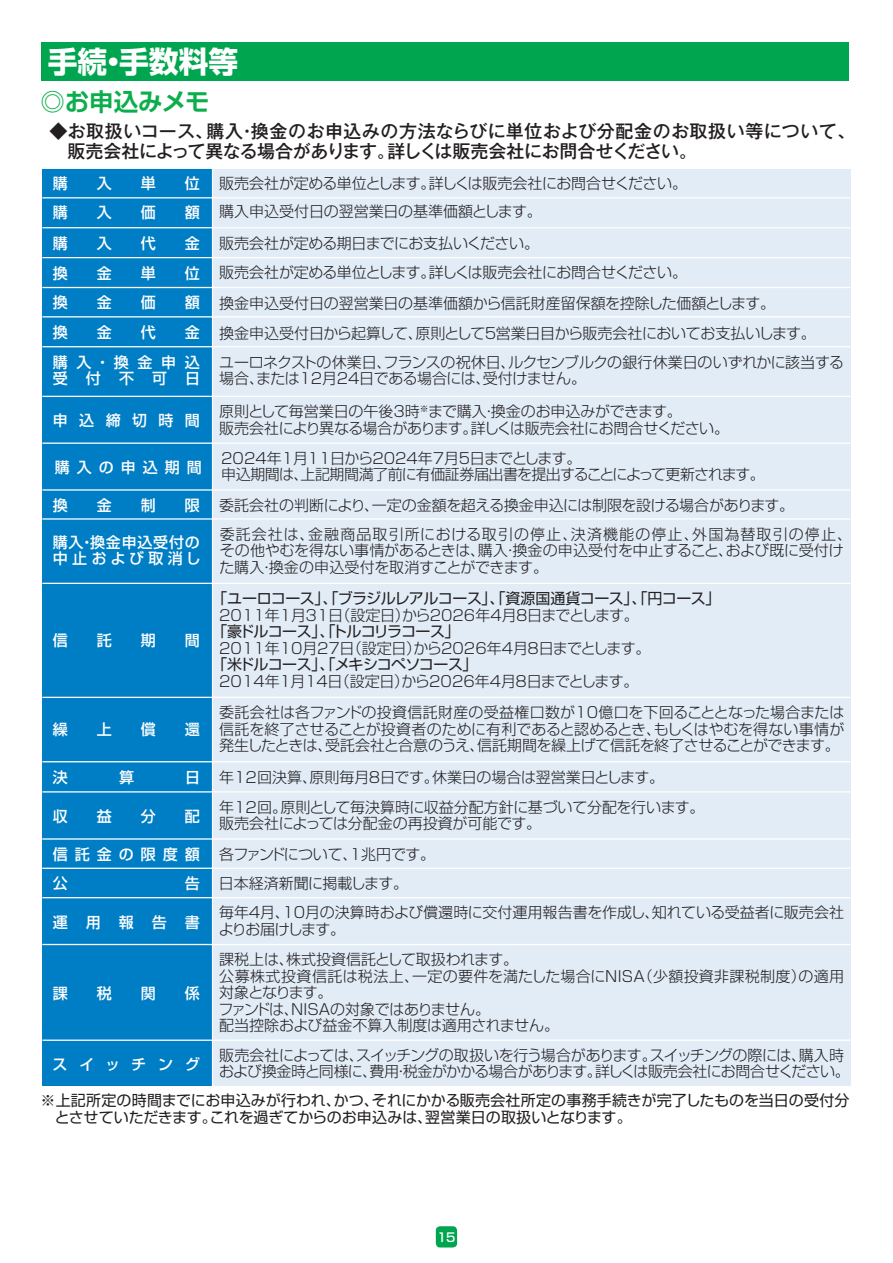
<style>
.page{position:relative;width:893px;height:1263px;background:#fff}
.page>*{position:absolute;margin:0;border:0;box-sizing:border-box;transform-origin:0 0}
.t1{font:700 29.7px "Shin Go Pro";color:#fff}
.t2{font:700 24.45px "Shin Go Pro De";color:#0cae4c}
.t3{font:500 18px/19.5px "Gothic MB101 Pro";color:#231f20}
.t4{font:300 15px/16.5px "Shin Go Pro";letter-spacing:-.02em;color:#231f20}
.t5{font:300 15px/16.5px "Shin Go Pro";color:#231f20}
.t6{font:300 15px/16.5px "Shin Go Pro";letter-spacing:.01em;color:#231f20}
.t7{font:15px/16.5px "Shin Go Pro";color:#231f20}
.t8{font:300 15px/16.5px "Shin Go Pro";letter-spacing:-.045em;color:#231f20}
.t9{font:500 15px "Shin Go Pro";letter-spacing:.465em;color:#fff}
.t10{font:15px "Shin Go Pro";letter-spacing:-.02em;color:#231f20}
.t11{font:15px "Shin Go Pro";letter-spacing:-.04em;color:#231f20}
.t12{font:500 15px/16.5px "Shin Go Pro";letter-spacing:.125em;color:#fff}
.t13{font:300 15px "Shin Go Pro";letter-spacing:-.04em;color:#231f20}
.t14{font:500 15px/16.5px "Shin Go Pro";letter-spacing:.885em;color:#fff}
.t15{font:500 12.15px "Shin Go Pro";color:#fff}
</style>
<div class="page">
<div style="left:42px;top:168px;width:171px;height:917px;background:#007ec5"></div>
<div style="left:213px;top:169px;width:637px;height:916px;background:#e1ecf7"></div>
<hr style="left:42px;top:197px;width:808px;height:1px;background:#fff">
<hr style="left:42px;top:168px;width:808px;height:1px;background:#fff">
<hr style="left:42px;top:227px;width:808px;height:1px;background:#fff">
<hr style="left:42px;top:257px;width:808px;height:1px;background:#fff">
<hr style="left:42px;top:396px;width:808px;height:1px;background:#fff">
<hr style="left:42px;top:442px;width:808px;height:2px;background:#fff">
<hr style="left:42px;top:489px;width:808px;height:2px;background:#fff">
<hr style="left:42px;top:287px;width:808px;height:1px;background:#fff">
<hr style="left:42px;top:316px;width:808px;height:1px;background:#fff">
<hr style="left:42px;top:346px;width:808px;height:1px;background:#fff">
<hr style="left:42px;top:697px;width:808px;height:1px;background:#fff">
<hr style="left:42px;top:518px;width:808px;height:2px;background:#fff">
<hr style="left:42px;top:791px;width:808px;height:1px;background:#fff">
<hr style="left:42px;top:944px;width:808px;height:1px;background:#fff">
<hr style="left:42px;top:1039px;width:808px;height:2px;background:#fff">
<hr style="left:42px;top:761px;width:808px;height:1px;background:#fff">
<hr style="left:42px;top:583px;width:808px;height:1px;background:#fff">
<hr style="left:42px;top:868px;width:808px;height:1px;background:#fff">
<hr style="left:42px;top:838px;width:808px;height:2px;background:#fff">
<hr style="left:42px;top:897px;width:808px;height:1px;background:#fff">
<div style="left:436px;top:1226px;width:21px;height:21px;background:#00a54f;border-radius:4px"></div>
<hr style="left:212px;top:165px;width:1px;height:925px;background:#fff">
<div style="left:41px;top:42px;width:808px;height:39px;background:#00a54f"></div>
<h1 class="t1" style="left:48px;top:38px;width:192px">手続・手数料等</h1>
<h2 class="t2" style="left:40px;top:82px;width:171px">◎お申込みメモ</h2>
<p class="t3" style="left:67px;top:120px;width:790px;text-indent:-18px">◆お取扱いコース、購入・換金のお申込みの方法ならびに単位および分配金のお取扱い等について、販売会社によって異なる場合があります。詳しくは販売会社にお問合せください。</p>
<p class="t9" style="left:53px;top:171px;width:16px">購</p>
<p class="t9" style="left:97px;top:171px;width:16px">入</p>
<p class="t9" style="left:141px;top:171px;width:16px">単</p>
<p class="t9" style="left:185px;top:171px;width:16px">位</p>
<p class="t4" style="left:219px;top:174px;width:469px">販売会社が定める単位とします。詳しくは販売会社にお問合せください。</p>
<p class="t9" style="left:53px;top:200px;width:16px">購</p>
<p class="t9" style="left:97px;top:200px;width:16px">入</p>
<p class="t9" style="left:141px;top:200px;width:16px">価</p>
<p class="t9" style="left:185px;top:200px;width:16px">額</p>
<p class="t5" style="left:219px;top:202px;width:324px">購入申込受付日の翌営業日の基準価額とします。</p>
<p class="t9" style="left:53px;top:231px;width:16px">購</p>
<p class="t9" style="left:97px;top:231px;width:16px">入</p>
<p class="t9" style="left:141px;top:231px;width:16px">代</p>
<p class="t9" style="left:185px;top:231px;width:16px">金</p>
<p class="t4" style="left:219px;top:233px;width:321px">販売会社が定める期日までにお支払いください。</p>
<p class="t9" style="left:53px;top:261px;width:16px">換</p>
<p class="t9" style="left:97px;top:261px;width:16px">金</p>
<p class="t9" style="left:141px;top:261px;width:16px">単</p>
<p class="t9" style="left:185px;top:261px;width:16px">位</p>
<p class="t4" style="left:219px;top:263px;width:469px">販売会社が定める単位とします。詳しくは販売会社にお問合せください。</p>
<p class="t9" style="left:53px;top:290px;width:16px">換</p>
<p class="t9" style="left:97px;top:290px;width:16px">金</p>
<p class="t9" style="left:141px;top:290px;width:16px">価</p>
<p class="t9" style="left:185px;top:290px;width:16px">額</p>
<p class="t5" style="left:219px;top:293px;width:557px">換金申込受付日の翌営業日の基準価額から信託財産留保額を控除した価額とします。</p>
<p class="t9" style="left:53px;top:320px;width:16px">換</p>
<p class="t9" style="left:97px;top:320px;width:16px">金</p>
<p class="t9" style="left:141px;top:320px;width:16px">代</p>
<p class="t9" style="left:185px;top:320px;width:16px">金</p>
<p class="t4" style="left:219px;top:323px;width:598px">換金申込受付日から起算して、原則として５営業日目から販売会社においてお支払いします。</p>
<p class="t14" style="left:53px;top:352px;width:149px">購入・換金申込受付不可日</p>
<p class="t4" style="left:219px;top:352px;width:626px">ユーロネクストの休業日、フランスの祝休日、ルクセンブルクの銀行休業日のいずれかに該当する場合、または12月24日である場合には、受付けません。</p>
<p class="t9" style="left:53px;top:408px;width:148px">申込締切時間</p>
<p class="t4" style="left:219px;top:401px;width:511px">原則として毎営業日の午後3時<sup>※</sup>まで購入・換金のお申込みができます。<br>販売会社により異なる場合があります。詳しくは販売会社にお問合せください。</p>
<p class="t9" style="left:55px;top:455px;width:149px">購入の申込期間</p>
<p class="t4" style="left:221px;top:448px;width:545px">2024年1月11日から2024年7月5日までとします。<br>申込期間は、上記期間満了前に有価証券届出書を提出することによって更新されます。</p>
<p class="t9" style="left:53px;top:493px;width:16px">換</p>
<p class="t9" style="left:97px;top:493px;width:16px">金</p>
<p class="t9" style="left:141px;top:493px;width:16px">制</p>
<p class="t9" style="left:185px;top:493px;width:16px">限</p>
<p class="t4" style="left:219px;top:495px;width:576px">委託会社の判断により、一定の金額を超える換金申込には制限を設ける場合があります。</p>
<p class="t12" style="left:53px;top:532px;width:149px">購入・換金申込受付の中止および取消し</p>
<p class="t6" style="left:219px;top:524px;width:634px">委託会社は、金融商品取引所における取引の停止、決済機能の停止、外国為替取引の停止、その他やむを得ない事情があるときは、購入・換金の申込受付を中止すること、および既に受付けた購入・換金の申込受付を取消すことができます。</p>
<p class="t9" style="left:53px;top:628px;width:16px">信</p>
<p class="t9" style="left:97px;top:628px;width:16px">託</p>
<p class="t9" style="left:141px;top:628px;width:16px">期</p>
<p class="t9" style="left:185px;top:628px;width:16px">間</p>
<p class="t9" style="left:53px;top:717px;width:16px">繰</p>
<p class="t9" style="left:97px;top:717px;width:16px">上</p>
<p class="t9" style="left:141px;top:717px;width:16px">償</p>
<p class="t9" style="left:185px;top:717px;width:16px">還</p>
<p class="t10" style="left:212px;top:586px;width:510px">「ユーロコース」、「ブラジルレアルコース」、「資源国通貨コース」、「円コース」</p>
<p class="t4" style="left:219px;top:605px;width:421px">2011年1月31日（設定日）から2026年4月8日までとします。</p>
<p class="t11" style="left:212px;top:619px;width:249px">「豪ドルコース」、「トルコリラコース」</p>
<p class="t4" style="left:219px;top:638px;width:433px">2011年10月27日（設定日）から2026年4月8日までとします。</p>
<p class="t11" style="left:212px;top:652px;width:267px">「米ドルコース」、「メキシコペソコース」</p>
<p class="t4" style="left:219px;top:671px;width:421px">2014年１月14日（設定日）から2026年4月8日までとします。</p>
<p class="t4" style="left:219px;top:702px;width:627px;text-align:justify">委託会社は各ファンドの投資信託財産の受益権口数が10億口を下回ることとなった場合または信託を終了させることが投資者のために有利であると認めるとき、もしくはやむを得ない事情が発生したときは、受託会社と合意のうえ、信託期間を繰上げて信託を終了させることができます。</p>
<p class="t9" style="left:53px;top:764px;width:16px">決</p>
<p class="t9" style="left:119px;top:764px;width:16px">算</p>
<p class="t9" style="left:185px;top:764px;width:16px">日</p>
<p class="t4" style="left:219px;top:768px;width:446px">年12回決算、原則毎月8日です。休業日の場合は翌営業日とします。</p>
<p class="t9" style="left:53px;top:803px;width:16px">収</p>
<p class="t9" style="left:97px;top:803px;width:16px">益</p>
<p class="t9" style="left:141px;top:803px;width:16px">分</p>
<p class="t9" style="left:185px;top:803px;width:16px">配</p>
<p class="t4" style="left:219px;top:797px;width:487px">年12回。原則として毎決算時に収益分配方針に基づいて分配を行います。販売会社によっては分配金の再投資が可能です。</p>
<p class="t9" style="left:53px;top:842px;width:149px">信託金の限度額</p>
<p class="t13" style="left:219px;top:842px;width:217px">各ファンドについて、1兆円です。</p>
<p class="t9" style="left:53px;top:871px;width:16px">公</p>
<p class="t9" style="left:185px;top:871px;width:16px">告</p>
<p class="t4" style="left:219px;top:874px;width:191px">日本経済新聞に掲載します。</p>
<p class="t9" style="left:53px;top:909px;width:148px">運用報告書</p>
<p class="t4" style="left:219px;top:903px;width:627px">毎年４月、10月の決算時および償還時に交付運用報告書を作成し、知れている受益者に販売会社よりお届けします。</p>
<p class="t9" style="left:53px;top:980px;width:16px">課</p>
<p class="t9" style="left:97px;top:980px;width:16px">税</p>
<p class="t9" style="left:141px;top:980px;width:16px">関</p>
<p class="t9" style="left:185px;top:980px;width:16px">係</p>
<p class="t5" style="left:218px;top:949px;width:627px">課税上は、株式投資信託として取扱われます。<br>公募株式投資信託は税法上、一定の要件を満たした場合にNISA（少額投資非課税制度）の適用対象となります。<br>ファンドは、NISAの対象ではありません。<br>配当控除および益金不算入制度は適用されません。</p>
<p class="t9" style="left:52px;top:1051px;width:149px">スイッチング</p>
<p class="t8" style="left:219px;top:1045px;width:632px">販売会社によっては、スイッチングの取扱いを行う場合があります。スイッチングの際には、購入時および換金時と同様に、費用・税金がかかる場合があります。詳しくは販売会社にお問合せください。</p>
<p class="t7" style="left:40px;top:1090px;width:811px">※上記所定の時間までにお申込みが行われ、かつ、それにかかる販売会社所定の事務手続きが完了したものを当日の受付分　とさせていただきます。これを過ぎてからのお申込みは、翌営業日の取扱いとなります。</p>
<p class="t15" style="left:437px;top:1227px;width:20px">15</p>
</div>
